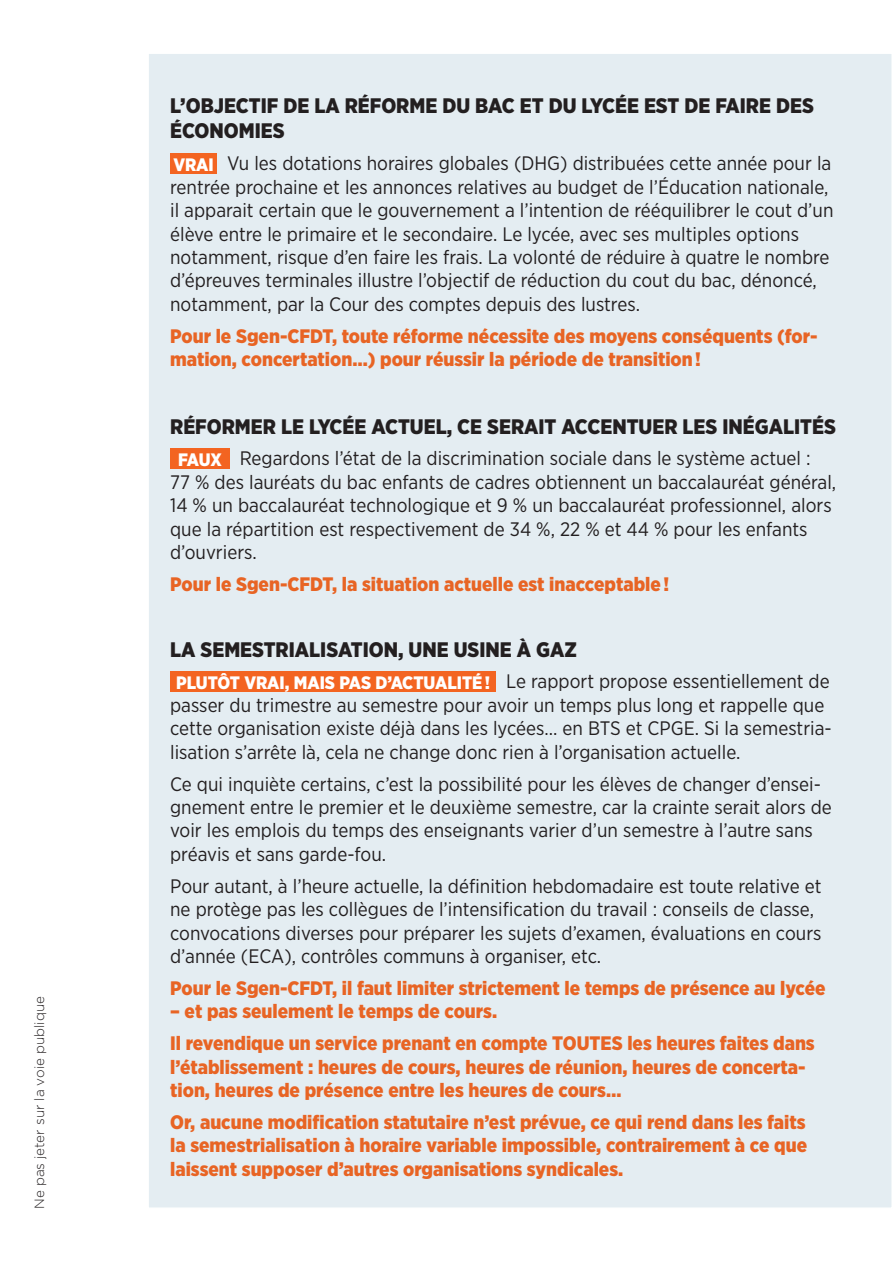
<style>
.page{position:relative;width:893px;height:1263px;background:#fff}
.page>*{position:absolute;margin:0;border:0;box-sizing:border-box;transform-origin:0 0}
.t1{font:900 21px/25.2px "Gotham Narrow";color:#231f20}
.t2{font:19.5px/23.4px "Gotham Narrow";color:#231f20}
.t3{font:900 19.5px/23.4px "Gotham Narrow";letter-spacing:-.005em;color:#e86424}
.t4{font:900 18px "Gotham Narrow";color:#fff}
.t5{font:300 13.5px "Gotham";color:#231f20}
.s1{font-weight:900;font-size:18px;color:#fff}
</style>
<div class="page">
<div style="left:148px;top:53px;width:744px;height:1155px;background:#e4edf2"></div>
<div style="left:170px;top:153px;width:47px;height:21px;background:#f36421"></div>
<div style="left:170px;top:448px;width:60px;height:21px;background:#f36421"></div>
<div style="left:170px;top:671px;width:326px;height:21px;background:#f36421"></div>
<p class="t5" style="left:31px;top:1209px;width:214px;rotate:-90deg">Ne pas jeter sur la voie publique</p>
<p class="t1" style="left:170px;top:93px;width:645px">L’objectif de la réforme du bac et du lycée est de faire des économies</p>
<p class="t2" style="left:170px;top:151px;width:665px"><span class="s1">VRAI</span> Vu les dotations horaires globales (DHG) distribuées cette année pour la rentrée prochaine et les annonces relatives au budget de l’Éducation nationale, il apparait certain que le gouvernement a l’intention de rééquilibrer le cout d’un élève entre le primaire et le secondaire. Le lycée, avec ses multiples options notamment, risque d’en faire les frais. La volonté de réduire à quatre le nombre d’épreuves terminales illustre l’objectif de réduction du cout du bac, dénoncé, notamment, par la Cour des comptes depuis des lustres.</p>
<p class="t3" style="left:170px;top:324px;width:130px">Pour le Sgen-CFDT</p>
<p class="t3" style="left:170px;top:324px;width:649px;text-indent:162px">, toute réforme nécessite des moyens conséquents (for&shy;mation, concertation…) pour réussir la période de transition !</p>
<p class="t1" style="left:170px;top:413px;width:667px">Réformer le lycée actuel, ce serait accentuer les inégalités</p>
<p class="t4" style="left:178px;top:447px;width:12px">FAUX</p>
<p class="t2" style="left:170px;top:446px;width:667px;text-indent:70px">Regardons l’état de la discrimination sociale dans le système actuel :<br>77 % des lauréats du bac enfants de cadres obtiennent un baccalauréat général, 14 % un baccalauréat technologique et 9 % un baccalauréat professionnel, alors que la répartition est respectivement de 34 %, 22 % et 44 % pour les enfants d’ouvriers.</p>
<p class="t3" style="left:170px;top:572px;width:130px">Pour le Sgen-CFDT</p>
<p class="t3" style="left:332px;top:572px;width:339px">, la situation actuelle est inacceptable !</p>
<p class="t1" style="left:170px;top:636px;width:408px">La semestrialisation, une usine à gaz</p>
<p class="t2" style="left:170px;top:669px;width:663px;text-indent:6px"><span class="s1">Plutôt vrai, mais pas d’actualité !</span> Le rapport propose essentiellement de passer du trimestre au semestre pour avoir un temps plus long et rappelle que cette organisation existe déjà dans les lycées… en BTS et CPGE. Si la semestria&shy;lisation s’arrête là, cela ne change donc rien à l’organisation actuelle.</p>
<p class="t2" style="left:170px;top:772px;width:663px">Ce qui inquiète certains, c’est la possibilité pour les élèves de changer d’ensei&shy;gnement entre le premier et le deuxième semestre, car la crainte serait alors de voir les emplois du temps des enseignants varier d’un semestre à l’autre sans préavis et sans garde-fou.</p>
<p class="t2" style="left:170px;top:874px;width:653px">Pour autant, à l’heure actuelle, la définition hebdomadaire est toute relative et ne protège pas les collègues de l’intensification du travail : conseils de classe, convocations diverses pour préparer les sujets d’examen, évaluations en cours d’année (ECA), contrôles communs à organiser, etc.</p>
<p class="t3" style="left:170px;top:976px;width:130px">Pour le Sgen-CFDT</p>
<p class="t3" style="left:332px;top:976px;width:495px">, il faut limiter strictement le temps de présence au lycée</p>
<p class="t3" style="left:170px;top:995px;width:395px;line-height:32px">– et pas seulement le temps de cours.<br>Il revendique un service prenant en compte TOUTES</p>
<p class="t3" style="left:170px;top:1031px;width:646px;text-indent:457px">les heures faites dans l’établissement : heures de cours, heures de réunion, heures de concerta&shy;tion, heures de présence entre les heures de cours…</p>
<p class="t3" style="left:170px;top:1110px;width:638px;text-align:justify">Or, aucune modification statutaire n’est prévue, ce qui rend dans les faits la semestrialisation à horaire variable impossible, contrairement à ce que laissent supposer d’autres organisations syndicales.</p>
</div>
